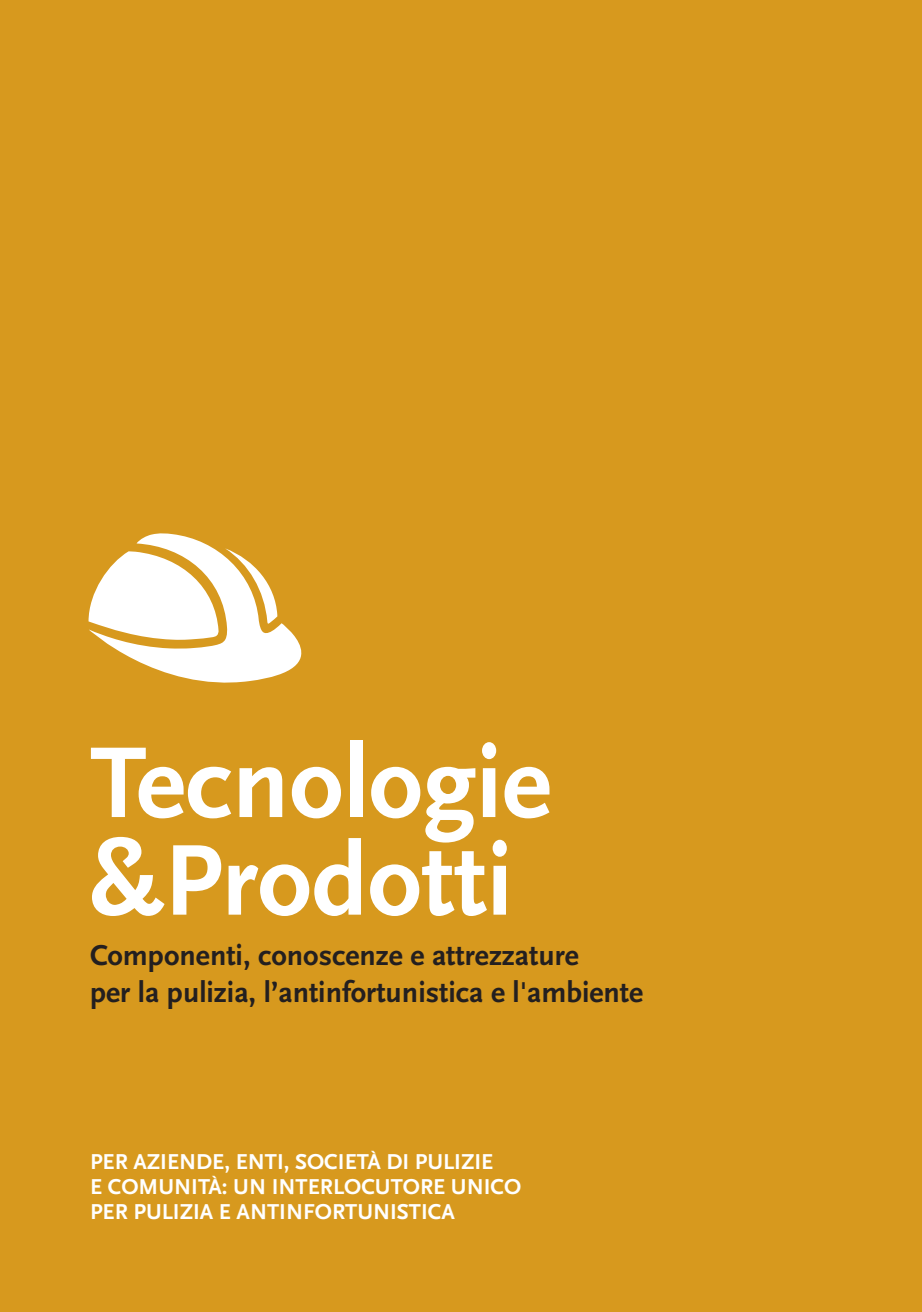
<style>
.page{position:relative;width:922px;height:1312px;background:#fff}
.page>*{position:absolute;margin:0;border:0;box-sizing:border-box;transform-origin:0 0}
.t1{font:105px/97.5px "Scala Sans Bold LF";color:#fff}
.t2{font:30px/37.5px "Scala Sans Bold LF";color:#231f20}
.t3{font:22.5px/25px "Scala Sans Bold LF";color:#fff}
</style>
<div class="page">
<div style="left:0;top:0;width:921px;height:1311px;background:#d7991e"></div>
<svg style="left:88px;top:533px;width:214px;height:150px"></svg>
<h1 class="t1" style="left:90px;top:736px;width:462px">Tecnologie &amp;Prodotti</h1>
<h2 class="t2" style="left:90px;top:936px;width:554px">Componenti, conoscenze e attrezzature<br>per la pulizia, l’antinfortunistica e l'ambiente</h2>
<p class="t3" style="left:90px;top:1149px;width:432px">PER AZIENDE, ENTI, SOCIETÀ DI PULIZIE<br>E COMUNITÀ: UN INTERLOCUTORE UNICO<br>PER PULIZIA E ANTINFORTUNISTICA</p>
</div>
